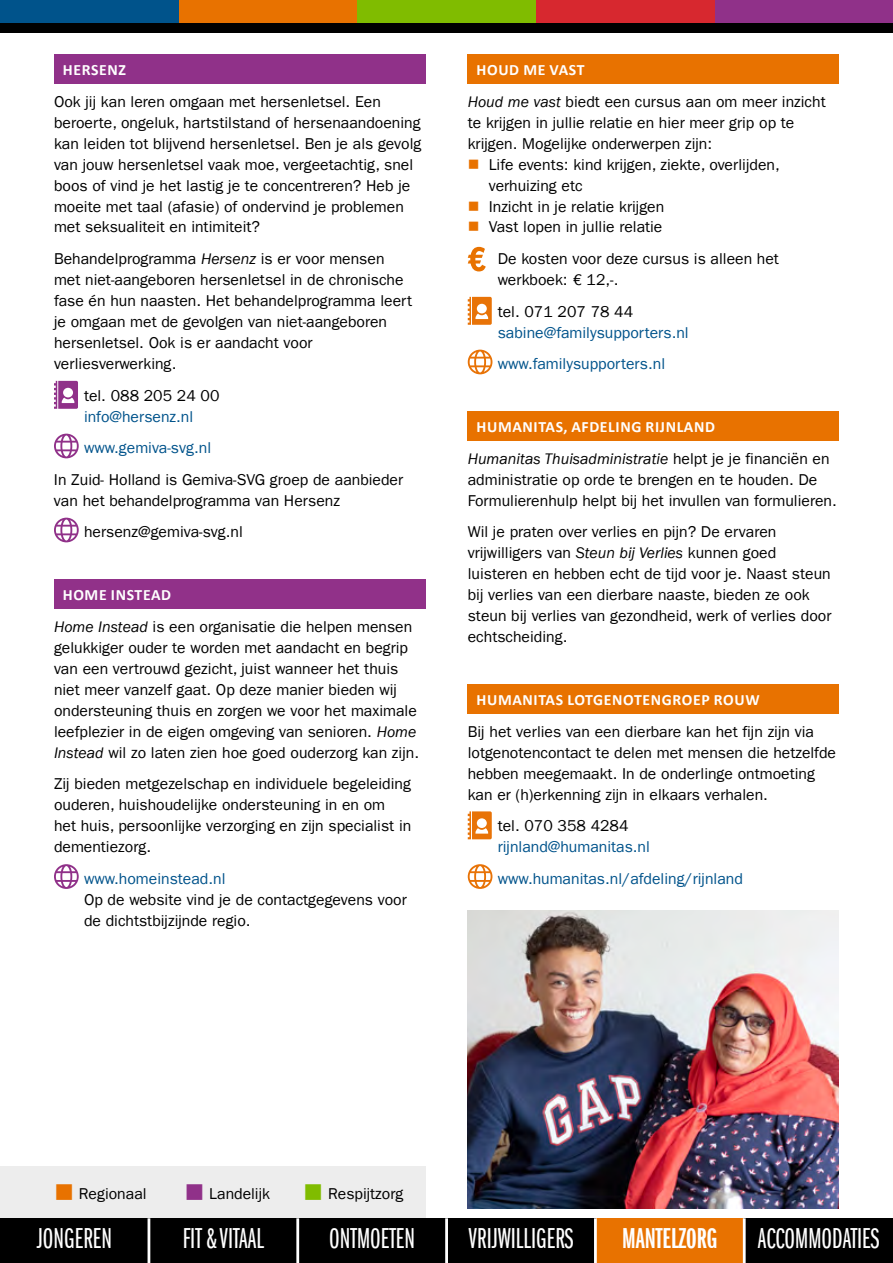
<style>
.page{position:relative;width:893px;height:1263px;background:#fff}
.page>*{position:absolute;margin:0;border:0;box-sizing:border-box;transform-origin:0 0}
.t1{font:29.7px "Franklin Gothic LT Book X Cmpr";color:#fff}
.t2{font:29.7px "Franklin Gothic LT Demi X Cmpr";color:#fff}
.t3{font:15.75px/21px "Franklin Gothic LT";color:#000}
.t4{font:15.75px/31.5px "Franklin Gothic LT";color:#00538b}
.t5{font:700 15.75px "Calibri";letter-spacing:.04em;color:#fff}
.s1{font-style:italic}
.s2{color:#e87200}
.s3{color:#903189}
.s4{color:#80bc00}
</style>
<div class="page">
<div style="left:0;top:1166px;width:425px;height:52px;background:#ededed"></div>
<svg style="left:179px;top:0;width:714px;height:24px;background:#ac5d2b"></svg>
<div style="left:0;top:1218px;width:149px;height:45px;background:#000"></div>
<div style="left:298px;top:1218px;width:149px;height:45px;background:#000"></div>
<div style="left:595px;top:1218px;width:149px;height:45px;background:#e87200"></div>
<div style="left:149px;top:1218px;width:149px;height:45px;background:#000"></div>
<div style="left:447px;top:1218px;width:148px;height:45px;background:#000"></div>
<div style="left:744px;top:1218px;width:149px;height:45px;background:#000"></div>
<hr style="left:148px;top:1218px;width:2px;height:45px;background:#fff">
<hr style="left:296px;top:1218px;width:3px;height:45px;background:#fff">
<hr style="left:445px;top:1218px;width:3px;height:45px;background:#fff">
<hr style="left:594px;top:1218px;width:3px;height:45px;background:#fff">
<hr style="left:743px;top:1218px;width:3px;height:45px;background:#fff">
<div style="left:0;top:0;width:179px;height:24px;background:#00538b"></div>
<div style="left:0;top:24px;width:893px;height:9px;background:#000"></div>
<div style="left:54px;top:54px;width:371px;height:29px;background:#903189"></div>
<div style="left:54px;top:579px;width:371px;height:29px;background:#913189"></div>
<svg style="left:54px;top:381px;width:24px;height:28px"></svg>
<svg style="left:54px;top:434px;width:25px;height:24px"></svg>
<svg style="left:54px;top:518px;width:25px;height:24px"></svg>
<svg style="left:54px;top:864px;width:25px;height:25px"></svg>
<div style="left:468px;top:54px;width:371px;height:29px;background:#e87200"></div>
<div style="left:468px;top:411px;width:371px;height:29px;background:#e87200"></div>
<div style="left:468px;top:684px;width:371px;height:29px;background:#e87200"></div>
<svg style="left:468px;top:247px;width:18px;height:24px"></svg>
<svg style="left:468px;top:297px;width:24px;height:28px"></svg>
<svg style="left:468px;top:350px;width:24px;height:24px"></svg>
<svg style="left:468px;top:811px;width:24px;height:28px"></svg>
<svg style="left:468px;top:864px;width:24px;height:25px"></svg>
<img style="left:468px;top:910px;width:371px;height:299px">
<p class="t5" style="left:63px;top:59px;width:65px">HERSENZ</p>
<p class="t3" style="left:54px;top:91px;width:369px">Ook jij kan leren omgaan met hersenletsel. Een beroerte, ongeluk, hartstilstand of hersenaandoening kan leiden tot blijvend hersenletsel. Ben je als gevolg van jouw hersenletsel vaak moe, vergeetachtig, snel boos of vind je het lastig je te concentreren? Heb je moeite met taal (afasie) of ondervind je problemen met seksualiteit en intimiteit?</p>
<p class="t3" style="left:54px;top:248px;width:359px">Behandelprogramma <span class="s1">Hersenz</span> is er voor mensen met niet-aangeboren hersenletsel in de chronische fase én hun naasten. Het behandelprogramma leert je omgaan met de gevolgen van niet-aangeboren hersenletsel. Ook is er aandacht voor verliesverwerking.</p>
<p class="t3" style="left:84px;top:385px;width:137px">tel. 088 205 24 00</p>
<p class="t4" style="left:84px;top:401px;width:129px">info@hersenz.nl www.gemiva-svg.nl</p>
<p class="t3" style="left:54px;top:469px;width:351px">In Zuid- Holland is Gemiva-SVG groep de aanbieder van het behandelprogramma van Hersenz</p>
<p class="t3" style="left:84px;top:521px;width:160px">hersenz@gemiva-svg.nl</p>
<p class="t5" style="left:63px;top:584px;width:110px">HOME INSTEAD</p>
<p class="t3" style="left:54px;top:616px;width:367px"><span class="s1">Home Instead</span> is een organisatie die helpen mensen gelukkiger ouder te worden met aandacht en begrip van een vertrouwd gezicht, juist wanneer het thuis niet meer vanzelf gaat. Op deze manier bieden wij ondersteuning thuis en zorgen we voor het maximale leefplezier in de eigen omgeving van senioren. <span class="s1">Home Instead</span> wil zo laten zien hoe goed ouderzorg kan zijn.</p>
<p class="t3" style="left:54px;top:773px;width:359px">Zij bieden metgezelschap en individuele begeleiding ouderen, huishoudelijke ondersteuning in en om<br>het huis, persoonlijke verzorging en zijn specialist in dementiezorg.</p>
<p class="t4" style="left:84px;top:863px;width:143px">www.homeinstead.nl</p>
<p class="t3" style="left:84px;top:889px;width:324px">Op de website vind je de contactgegevens voor de dichtstbijzijnde regio.</p>
<p class="t5" style="left:477px;top:59px;width:110px">HOUD ME VAST</p>
<p class="t3" style="left:468px;top:91px;width:359px"><span class="s1">Houd me vast</span> biedt een cursus aan om meer inzicht te krijgen in jullie relatie en hier meer grip op te krijgen. Mogelijke onderwerpen zijn:</p>
<p class="t3" style="left:489px;top:154px;width:292px;text-indent:-21px"><span class="s2">■</span> Life events: kind krijgen, ziekte, overlijden, verhuizing etc</p>
<p class="t3" style="left:468px;top:196px;width:198px"><span class="s2">■</span> Inzicht in je relatie krijgen</p>
<p class="t3" style="left:498px;top:211px;width:283px;line-height:31.5px;text-indent:-30px"><span class="s2">■</span> Vast lopen in jullie relatie<br>De kosten voor deze cursus is alleen het</p>
<p class="t3" style="left:498px;top:264px;width:137px;line-height:31.5px">werkboek: € 12,-. tel. 071 207 78 44</p>
<p class="t4" style="left:498px;top:317px;width:192px">sabine@familysupporters.nl www.familysupporters.nl</p>
<p class="t5" style="left:477px;top:416px;width:240px">HUMANITAS, AFDELING RIJNLAND</p>
<p class="t3" style="left:468px;top:448px;width:371px"><span class="s1">Humanitas Thuisadministratie</span> helpt je je financiën en administratie op orde te brengen en te houden. De<br>Formulierenhulp helpt bij het invullen van formulieren.</p>
<p class="t3" style="left:468px;top:521px;width:365px">Wil je praten over verlies en pijn? De ervaren vrijwilligers van <span class="s1">Steun bij Verlies</span> kunnen goed luisteren en hebben echt de tijd voor je. Naast steun bij verlies van een dierbare naaste, bieden ze ook steun bij verlies van gezondheid, werk of verlies door echtscheiding.</p>
<p class="t5" style="left:477px;top:689px;width:285px">HUMANITAS LOTGENOTENGROEP ROUW</p>
<p class="t3" style="left:468px;top:721px;width:370px">Bij het verlies van een dierbare kan het fijn zijn via lotgenotencontact te delen met mensen die hetzelfde hebben meegemaakt. In de onderlinge ontmoeting kan er (h)erkenning zijn in elkaars verhalen.</p>
<p class="t3" style="left:498px;top:815px;width:132px">tel. 070 358 4284</p>
<p class="t4" style="left:498px;top:831px;width:247px">rijnland@humanitas.nl www.humanitas.nl/afdeling/rijnland</p>
<p class="t3" style="left:54px;top:1183px;width:94px"><span class="s2">■</span> Regionaal</p>
<p class="t3" style="left:184px;top:1183px;width:220px"><span class="s3">■</span> Landelijk <span class="s4">■</span> Respijtzorg</p>
<h1 class="t1" style="left:37px;top:1223px;width:77px">JONGEREN</h1>
<h1 class="t1" style="left:183px;top:1223px;width:83px">FIT &amp; VITAAL</h1>
<h1 class="t1" style="left:329px;top:1223px;width:87px">ONTMOETEN</h1>
<h1 class="t1" style="left:468px;top:1223px;width:107px">VRIJWILLIGERS</h1>
<h1 class="t2" style="left:622px;top:1222px;width:97px">MANTELZORG</h1>
<h1 class="t1" style="left:758px;top:1223px;width:123px">ACCOMMODATIES</h1>
</div>
